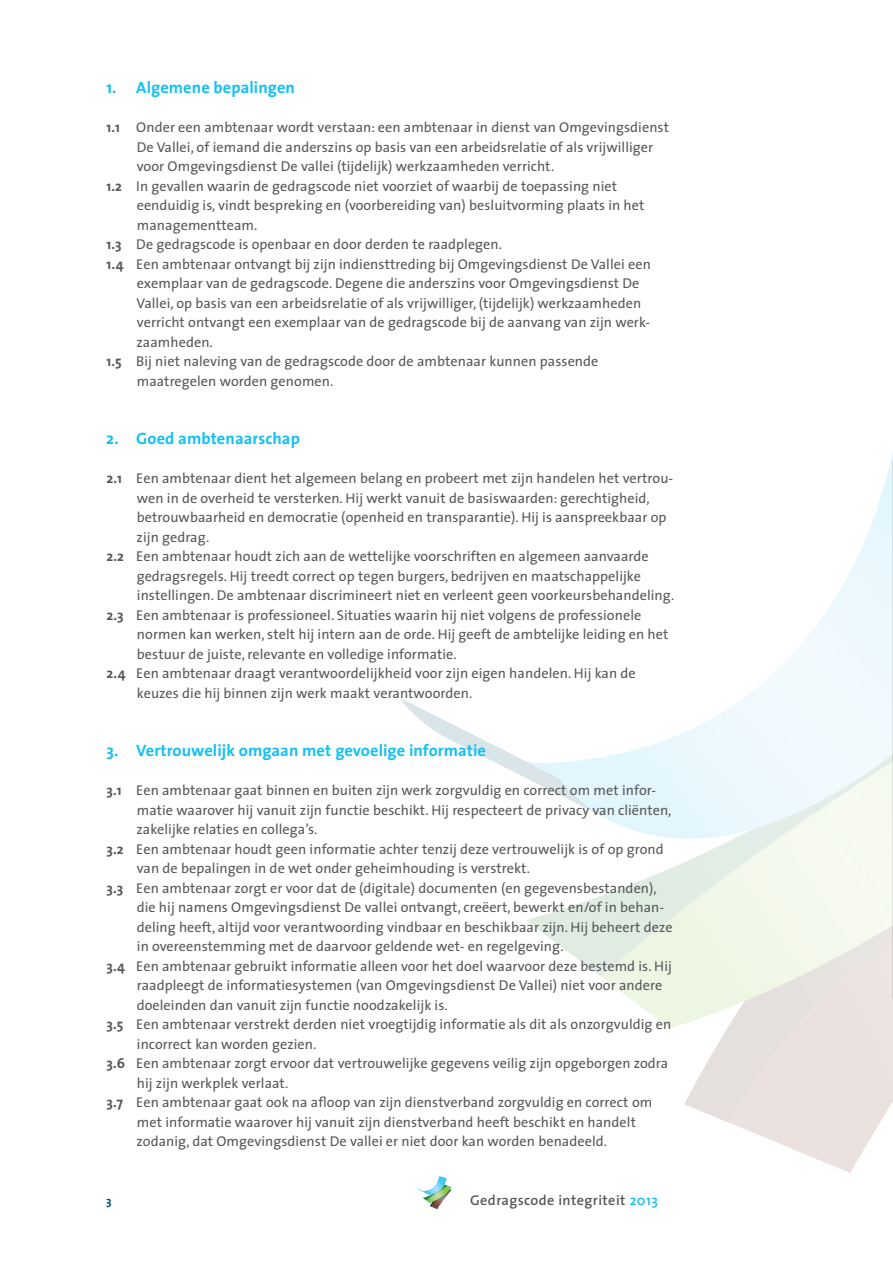
<style>
.page{position:relative;width:893px;height:1263px;background:#fff}
.page>*{position:absolute;margin:0;border:0;box-sizing:border-box;transform-origin:0 0}
.tussenkop{font:700 16.5px "The Sans";letter-spacing:.005em;color:#15c0f2}
.plat{font:14.25px/19.5px "The Sans";letter-spacing:.005em;color:#57585a}
.t1{font:600 14.25px "The Sans";letter-spacing:.03em;color:#57585a}
.t2{font:700 12px "The Sans";color:#005767}
.s1{font-weight:700}
.s2{color:#15c0f2}
</style>
<div class="page">
<svg style="left:728px;top:1122px;width:130px;height:51px"></svg>
<img style="left:802px;top:1122px;width:78px;height:38px">
<img style="left:526px;top:855px;width:367px;height:121px">
<svg style="left:400px;top:698px;width:128px;height:81px"></svg>
<svg style="left:701px;top:839px;width:192px;height:16px;fill:#f5f9ef"></svg>
<img style="left:528px;top:451px;width:365px;height:388px">
<svg style="left:418px;top:1178px;width:33px;height:31px"></svg>
<img style="left:423px;top:1176px;width:23px;height:18px">
<p class="tussenkop" style="left:106px;top:74px;width:190px">1. Algemene bepalingen</p>
<p class="plat" style="left:137px;top:117px;width:534px;text-indent:-30px"><span class="s1">1.1</span> Onder een ambtenaar wordt verstaan: een ambtenaar in dienst van Omgevingsdienst<br>De Vallei, of iemand die anderszins op basis van een arbeidsrelatie of als vrijwilliger voor Omgevingsdienst De vallei (tijdelijk) werkzaamheden verricht.</p>
<p class="plat" style="left:137px;top:175px;width:509px;text-indent:-30px"><span class="s1">1.2</span> In gevallen waarin de gedragscode niet voorziet of waarbij de toepassing niet eenduidig is, vindt bespreking en (voorbereiding van) besluitvorming plaats in het managementteam.</p>
<p class="plat" style="left:107px;top:234px;width:397px"><span class="s1">1.3</span> De gedragscode is openbaar en door derden te raadplegen.</p>
<p class="plat" style="left:136px;top:253px;width:516px;text-indent:-30px"><span class="s1">1.4</span> Een ambtenaar ontvangt bij zijn indiensttreding bij Omgevingsdienst De Vallei een exemplaar van de gedragscode. Degene die anderszins voor Omgevingsdienst De Vallei, op basis van een arbeidsrelatie of als vrijwilliger, (tijdelijk) werkzaamheden verricht ontvangt een exemplaar van de gedragscode bij de aanvang van zijn werk&shy;zaamheden.</p>
<p class="plat" style="left:137px;top:351px;width:463px;text-indent:-30px"><span class="s1">1.5</span> Bij niet naleving van de gedragscode door de ambtenaar kunnen passende maatregelen worden genomen.</p>
<p class="tussenkop" style="left:106px;top:425px;width:195px">2. Goed ambtenaarschap</p>
<p class="plat" style="left:137px;top:468px;width:538px;text-indent:-30px"><span class="s1">2.1</span> Een ambtenaar dient het algemeen belang en probeert met zijn handelen het vertrou&shy;wen in de overheid te versterken. Hij werkt vanuit de basiswaarden: gerechtigheid, betrouwbaarheid en democratie (openheid en transparantie). Hij is aanspreekbaar op zijn gedrag.</p>
<p class="plat" style="left:137px;top:546px;width:539px;text-indent:-30px"><span class="s1">2.2</span> Een ambtenaar houdt zich aan de wettelijke voorschriften en algemeen aanvaarde gedragsregels. Hij treedt correct op tegen burgers, bedrijven en maatschappelijke instellingen. De ambtenaar discrimineert niet en verleent geen voorkeursbehandeling.</p>
<p class="plat" style="left:137px;top:604px;width:533px;text-indent:-30px"><span class="s1">2.3</span> Een ambtenaar is professioneel. Situaties waarin hij niet volgens de professionele normen kan werken, stelt hij intern aan de orde. Hij geeft de ambtelijke leiding en het bestuur de juiste, relevante en volledige informatie.</p>
<p class="plat" style="left:137px;top:663px;width:500px;text-indent:-30px"><span class="s1">2.4</span> Een ambtenaar draagt verantwoordelijkheid voor zijn eigen handelen. Hij kan de keuzes die hij binnen zijn werk maakt verantwoorden.</p>
<p class="tussenkop" style="left:106px;top:737px;width:381px">3. Vertrouwelijk omgaan met gevoelige informatie</p>
<p class="plat" style="left:137px;top:780px;width:536px;text-indent:-30px"><span class="s1">3.1</span> Een ambtenaar gaat binnen en buiten zijn werk zorgvuldig en correct om met infor&shy;matie waarover hij vanuit zijn functie beschikt. Hij respecteert de privacy van cliënten, zakelijke relaties en collega’s.</p>
<p class="plat" style="left:137px;top:838px;width:528px;text-indent:-30px"><span class="s1">3.2</span> Een ambtenaar houdt geen informatie achter tenzij deze vertrouwelijk is of op grond van de bepalingen in de wet onder geheimhouding is verstrekt.</p>
<p class="plat" style="left:137px;top:877px;width:537px;text-indent:-30px"><span class="s1">3.3</span> Een ambtenaar zorgt er voor dat de (digitale) documenten (en gegevensbestanden), die hij namens Omgevingsdienst De vallei ontvangt, creëert, bewerkt en/of in behan&shy;deling heeft, altijd voor verantwoording vindbaar en beschikbaar zijn. Hij beheert deze in overeenstemming met de daarvoor geldende wet- en regelgeving.</p>
<p class="plat" style="left:137px;top:955px;width:537px;text-indent:-30px"><span class="s1">3.4</span> Een ambtenaar gebruikt informatie alleen voor het doel waarvoor deze bestemd is. Hij raadpleegt de informatiesystemen (van Omgevingsdienst De Vallei) niet voor andere doeleinden dan vanuit zijn functie noodzakelijk is.</p>
<p class="plat" style="left:137px;top:1014px;width:536px;text-indent:-30px"><span class="s1">3.5</span> Een ambtenaar verstrekt derden niet vroegtijdig informatie als dit als onzorgvuldig en incorrect kan worden gezien.</p>
<p class="plat" style="left:137px;top:1053px;width:533px;text-indent:-30px"><span class="s1">3.6</span> Een ambtenaar zorgt ervoor dat vertrouwelijke gegevens veilig zijn opgeborgen zodra hij zijn werkplek verlaat.</p>
<p class="plat" style="left:137px;top:1092px;width:517px;text-indent:-30px"><span class="s1">3.7</span> Een ambtenaar gaat ook na afloop van zijn dienstverband zorgvuldig en correct om met informatie waarover hij vanuit zijn dienstverband heeft beschikt en handelt zodanig, dat Omgevingsdienst De vallei er niet door kan worden benadeeld.</p>
<p class="t2" style="left:106px;top:1190px;width:7px">3</p>
<p class="t1" style="left:470px;top:1188px;width:189px">Gedragscode integriteit <span class="s2">2013</span></p>
</div>
